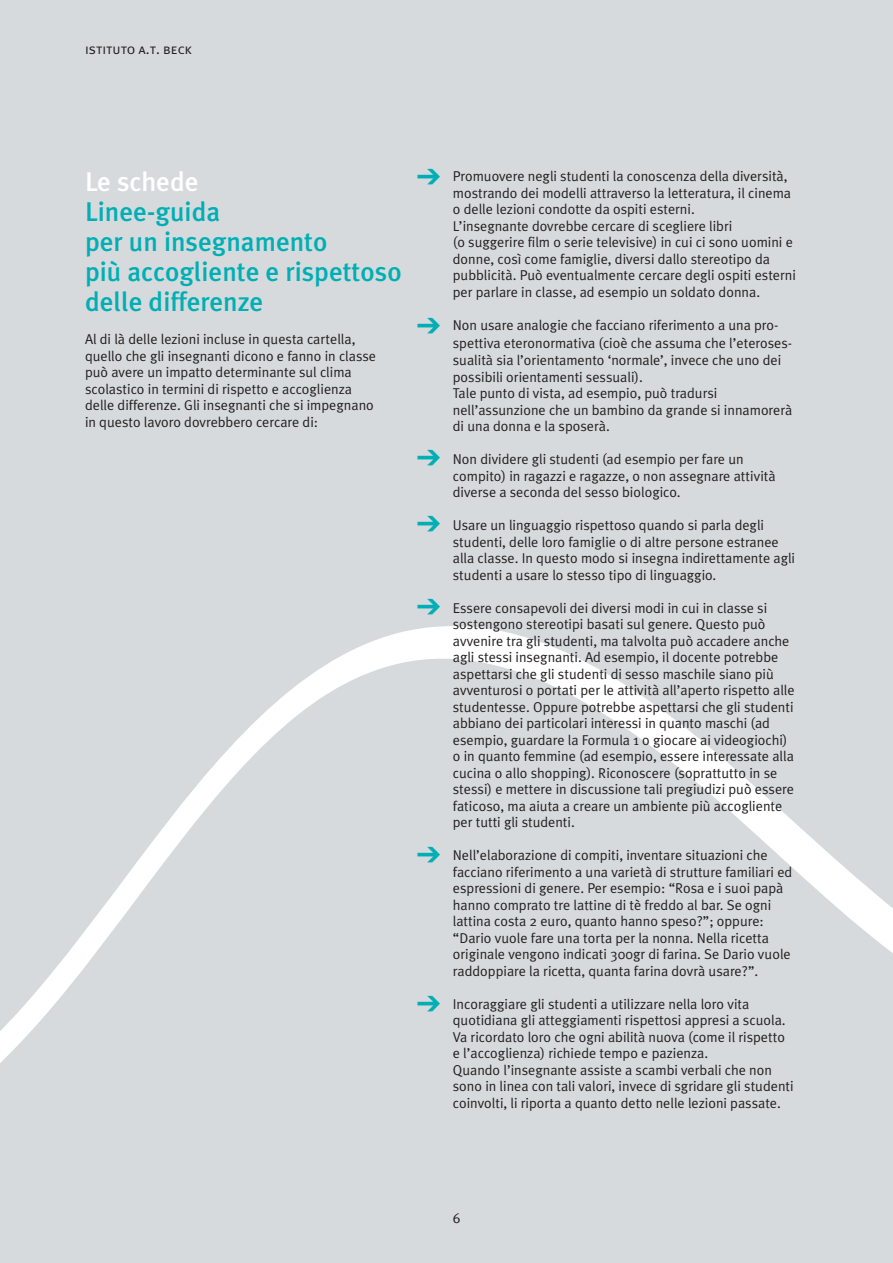
<style>
.page{position:relative;width:893px;height:1263px;background:#d7dadc}
.page>*{position:absolute;margin:0;border:0;box-sizing:border-box;transform-origin:0 0}
.t1{font:500 27px/30px "Meta Plus";color:#00afb5}
.t2{font:500 27px "Meta Plus";color:#fff}
.t3{font:14.25px/16.5px "Meta Plus Normal";color:#231f20}
.t4{font:14.25px "Meta Plus Normal Caps";color:#231f20}
</style>
<div class="page">
<svg style="left:0;top:626px;width:893px;height:437px"></svg>
<svg style="left:418px;top:847px;width:22px;height:15px"></svg>
<svg style="left:418px;top:996px;width:22px;height:15px"></svg>
<p class="t4" style="left:85px;top:41px;width:109px">istituto a.t. beck</p>
<h1 class="t2" style="left:85px;top:171px;width:115px">Le schede</h1>
<h1 class="t1" style="left:85px;top:199px;width:318px">Linee-guida<br>per un insegnamento<br>più accogliente e rispettoso delle differenze</h1>
<p class="t3" style="left:85px;top:331px;width:293px">Al di là delle lezioni incluse in questa cartella, quello che gli insegnanti dicono e fanno in classe può avere un impatto determinante sul clima scolastico in termini di rispetto e accoglienza delle differenze. Gli insegnanti che si impegnano in questo lavoro dovrebbero cercare di:</p>
<p class="t3" style="left:453px;top:168px;width:345px">Promuovere negli studenti la conoscenza della diversità, mostrando dei modelli attraverso la letteratura, il cinema o delle lezioni condotte da ospiti esterni.<br>L’insegnante dovrebbe cercare di scegliere libri<br>(o suggerire film o serie televisive) in cui ci sono uomini e donne, così come famiglie, diversi dallo stereotipo da pubblicità. Può eventualmente cercare degli ospiti esterni per parlare in classe, ad esempio un soldato donna.</p>
<p class="t3" style="left:453px;top:317px;width:341px">Non usare analogie che facciano riferimento a una pro&shy;spettiva eteronormativa (cioè che assuma che l’eteroses&shy;sualità sia l’orientamento ‘normale’, invece che uno dei possibili orientamenti sessuali).<br>Tale punto di vista, ad esempio, può tradursi nell’assunzione che un bambino da grande si innamorerà di una donna e la sposerà.</p>
<p class="t3" style="left:453px;top:451px;width:324px">Non dividere gli studenti (ad esempio per fare un compito) in ragazzi e ragazze, o non assegnare attività diverse a seconda del sesso biologico.</p>
<p class="t3" style="left:453px;top:517px;width:344px">Usare un linguaggio rispettoso quando si parla degli studenti, delle loro famiglie o di altre persone estranee alla classe. In questo modo si insegna indirettamente agli studenti a usare lo stesso tipo di linguaggio.</p>
<p class="t3" style="left:453px;top:599px;width:343px">Essere consapevoli dei diversi modi in cui in classe si sostengono stereotipi basati sul genere. Questo può avvenire tra gli studenti, ma talvolta può accadere anche agli stessi insegnanti. Ad esempio, il docente potrebbe aspettarsi che gli studenti di sesso maschile siano più avventurosi o portati per le attività all’aperto rispetto alle studentesse. Oppure potrebbe aspettarsi che gli studenti abbiano dei particolari interessi in quanto maschi (ad esempio, guardare la Formula 1 o giocare ai videogiochi) o in quanto femmine (ad esempio, essere interessate alla cucina o allo shopping). Riconoscere (soprattutto in se stessi) e mettere in discussione tali pregiudizi può essere faticoso, ma aiuta a creare un ambiente più accogliente per tutti gli studenti.</p>
<p class="t3" style="left:453px;top:847px;width:341px">Nell’elaborazione di compiti, inventare situazioni che facciano riferimento a una varietà di strutture familiari ed espressioni di genere. Per esempio: “Rosa e i suoi papà hanno comprato tre lattine di tè freddo al bar. Se ogni lattina costa 2 euro, quanto hanno speso?”; oppure: “Dario vuole fare una torta per la nonna. Nella ricetta originale vengono indicati 300gr di farina. Se Dario vuole raddoppiare la ricetta, quanta farina dovrà usare?”.</p>
<p class="t3" style="left:453px;top:995px;width:342px">Incoraggiare gli studenti a utilizzare nella loro vita quotidiana gli atteggiamenti rispettosi appresi a scuola.<br>Va ricordato loro che ogni abilità nuova (come il rispetto e l’accoglienza) richiede tempo e pazienza.<br>Quando l’insegnante assiste a scambi verbali che non sono in linea con tali valori, invece di sgridare gli studenti coinvolti, li riporta a quanto detto nelle lezioni passate.</p>
<p class="t3" style="left:453px;top:1210px;width:9px">6</p>
</div>
